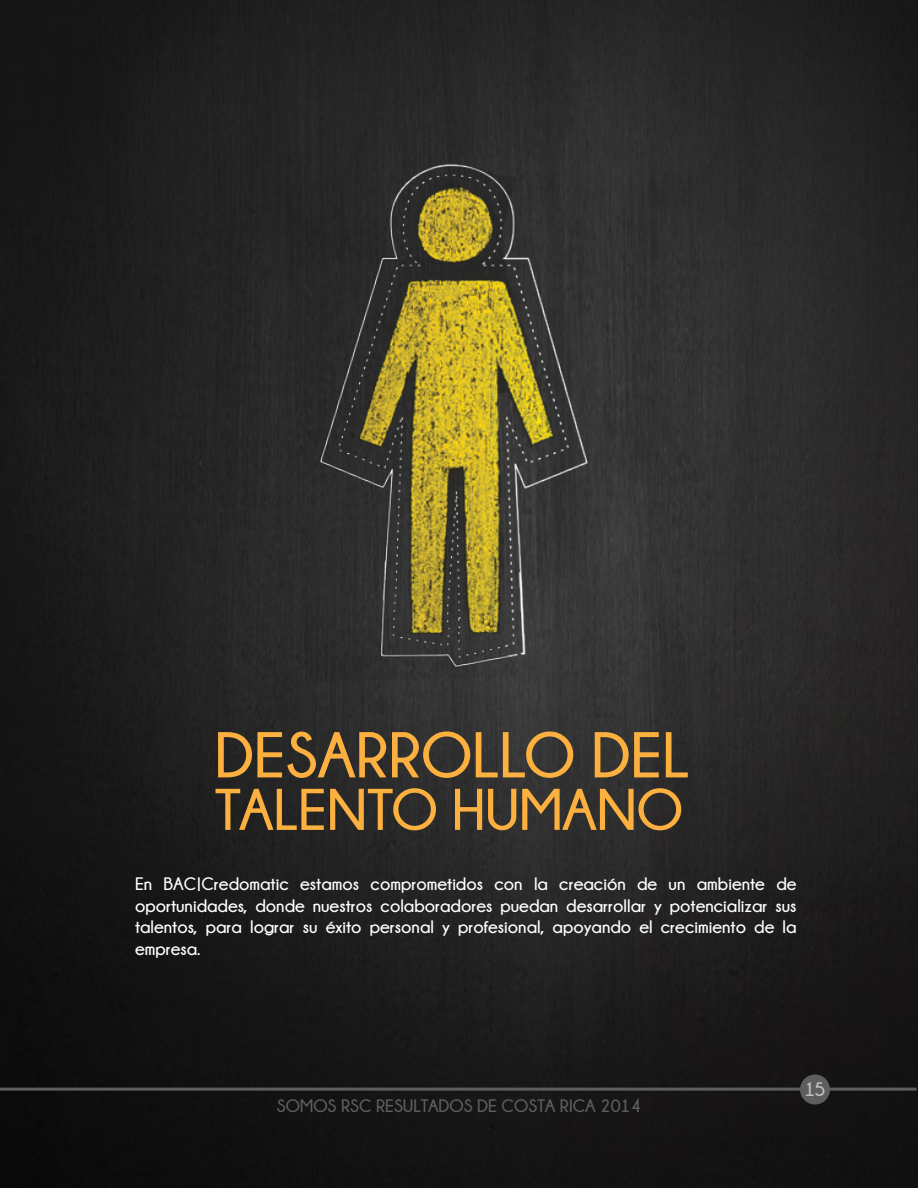
<style>
.page{position:relative;width:918px;height:1188px;background:#fff}
.page>*{position:absolute;margin:0;border:0;box-sizing:border-box;transform-origin:0 0}
.t1{font:700 64.5px "Champagne&Limousines";color:#fbb040}
.t2{font:700 58.5px "Champagne&Limousines";color:#fbb040}
.t3{font:700 19.5px "Champagne&Limousines";color:#c2c1c1}
.t4{font:700 18px/21.6px "Champagne&Limousines";color:#fff;text-align:justify}
.t5{font:700 18px "Champagne&Limousines";color:#5d5e5e}
</style>
<div class="page">
<img style="left:0;top:1px;width:918px;height:1187px">
<svg style="left:0;top:1074px;width:917px;height:30px;background:#1c1c1c"></svg>
<img style="left:0;top:43px;width:918px;height:735px">
<h1 class="t1" style="left:215px;top:720px;width:476px">DESARROLLO DEL</h1>
<h2 class="t2" style="left:215px;top:777px;width:470px">TALENTO HUMANO</h2>
<p class="t4" style="left:135px;top:873px;width:663px">En BAC|Credomatic estamos comprometidos con la creación de un ambiente de oportunidades, donde nuestros colaboradores puedan desarrollar y potencializar sus talentos, para lograr su éxito personal y profesional, apoyando el crecimiento de la empresa.</p>
<p class="t5" style="left:277px;top:1095px;width:366px">SOMOS RSC RESULTADOS DE COSTA RICA 2014</p>
<p class="t3" style="left:804px;top:1079px;width:22px">15</p>
</div>
